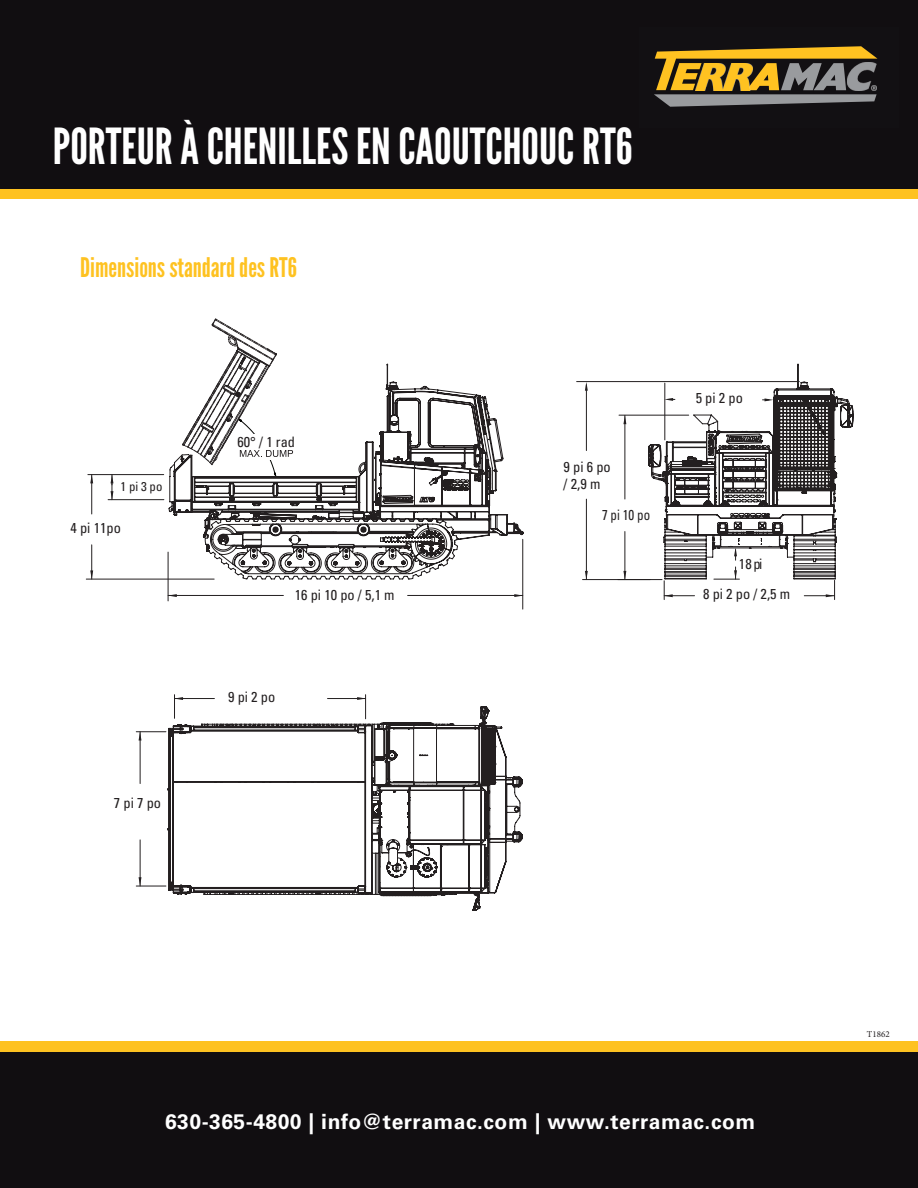
<style>
.page{position:relative;width:918px;height:1188px;background:#fff}
.page>*{position:absolute;margin:0;border:0;box-sizing:border-box;transform-origin:0 0}
.t1{font:49.65px "League Gothic";color:#fff}
.t2{font:27px "League Gothic";color:#fec221}
.t3{font:21px "Univers LT 65 Bd";letter-spacing:.025em;color:#fff}
.t4{font:14.4px/17.2px "Univers LT 57 Cn";color:#231f20}
.t5{font:14.4px "Univers LT 57 Cn";color:#231f20;scale:.9 1}
.t6{font:12.75px "Univers LT 57 Cn";color:#231f20}
.t7{font:9px "Minion Pro";color:#231f20}
</style>
<div class="page">
<div style="left:0;top:1042px;width:918px;height:10px;background:#fec221"></div>
<div style="left:0;top:188px;width:918px;height:11px;background:#fec221"></div>
<div style="left:0;top:0;width:918px;height:188px;background:#110e11"></div>
<div style="left:0;top:1052px;width:918px;height:136px;background:#110e11"></div>
<svg style="left:654px;top:46px;width:223px;height:61px"></svg>
<img style="left:847px;top:63px;width:29px;height:28px">
<hr style="left:175px;top:698px;width:39px;height:1px;background:#231f20">
<hr style="left:328px;top:698px;width:38px;height:1px;background:#231f20">
<hr style="left:140px;top:732px;width:1px;height:52px;background:#231f20">
<hr style="left:140px;top:840px;width:1px;height:46px;background:#231f20">
<hr style="left:136px;top:731px;width:30px;height:1px;background:#231f20">
<hr style="left:136px;top:886px;width:30px;height:1px;background:#231f20">
<hr style="left:586px;top:499px;width:1px;height:81px;background:#231f20">
<hr style="left:586px;top:385px;width:1px;height:66px;background:#231f20">
<hr style="left:583px;top:579px;width:79px;height:1px;background:#231f20">
<hr style="left:619px;top:415px;width:70px;height:1px;background:#231f20">
<hr style="left:625px;top:532px;width:1px;height:48px;background:#231f20">
<hr style="left:625px;top:415px;width:1px;height:84px;background:#231f20">
<hr style="left:577px;top:381px;width:222px;height:1px;background:#231f20">
<hr style="left:804px;top:595px;width:31px;height:1px;background:#231f20">
<hr style="left:664px;top:595px;width:31px;height:1px;background:#231f20">
<hr style="left:108px;top:499px;width:56px;height:1px;background:#231f20">
<hr style="left:91px;top:475px;width:1px;height:39px;background:#231f20">
<hr style="left:91px;top:545px;width:1px;height:34px;background:#231f20">
<hr style="left:88px;top:474px;width:76px;height:1px;background:#231f20">
<hr style="left:86px;top:579px;width:128px;height:1px;background:#231f20">
<hr style="left:408px;top:595px;width:115px;height:1px;background:#231f20">
<hr style="left:168px;top:595px;width:115px;height:1px;background:#231f20">
<hr style="left:522px;top:539px;width:1px;height:70px;background:#231f20">
<hr style="left:168px;top:552px;width:1px;height:49px;background:#231f20">
<svg style="left:585px;top:571px;width:3px;height:9px"></svg>
<svg style="left:514px;top:594px;width:9px;height:3px"></svg>
<svg style="left:168px;top:594px;width:9px;height:3px"></svg>
<svg style="left:90px;top:570px;width:3px;height:9px"></svg>
<svg style="left:174px;top:695px;width:9px;height:11px"></svg>
<svg style="left:357px;top:695px;width:9px;height:11px"></svg>
<svg style="left:139px;top:732px;width:2px;height:9px"></svg>
<svg style="left:139px;top:877px;width:2px;height:9px"></svg>
<svg style="left:90px;top:475px;width:3px;height:8px"></svg>
<svg style="left:111px;top:475px;width:2px;height:25px"></svg>
<svg style="left:664px;top:581px;width:9px;height:19px"></svg>
<svg style="left:826px;top:580px;width:9px;height:20px"></svg>
<svg style="left:623px;top:571px;width:3px;height:8px"></svg>
<svg style="left:585px;top:382px;width:3px;height:9px"></svg>
<svg style="left:623px;top:415px;width:3px;height:9px"></svg>
<svg style="left:168px;top:363px;width:356px;height:217px"></svg>
<svg style="left:470px;top:473px;width:10px;height:8px"></svg>
<svg style="left:648px;top:364px;width:206px;height:216px"></svg>
<svg style="left:678px;top:486px;width:29px;height:3px"></svg>
<svg style="left:763px;top:398px;width:12px;height:3px"></svg>
<svg style="left:167px;top:706px;width:355px;height:205px"></svg>
<svg style="left:475px;top:907px;width:5px;height:4px"></svg>
<svg style="left:474px;top:892px;width:5px;height:5px"></svg>
<svg style="left:182px;top:319px;width:111px;height:158px"></svg>
<p class="t1" style="left:53px;top:117px;width:581px">PORTEUR À CHENILLES EN CAOUTCHOUC RT6</p>
<p class="t2" style="left:80px;top:251px;width:218px">Dimensions standard des RT6</p>
<p class="t6" style="left:121px;top:478px;width:43px">1 pi 3 po</p>
<p class="t4" style="left:71px;top:519px;width:52px">4 pi 11po</p>
<p class="t4" style="left:237px;top:433px;width:59px">60° / 1 rad</p>
<p class="t4" style="left:564px;top:458px;width:49px">9 pi 6 po / 2,9 m</p>
<p class="t5" style="left:602px;top:505px;width:55px">7 pi 10 po</p>
<p class="t4" style="left:696px;top:390px;width:49px">5 pi 2 po</p>
<p class="t4" style="left:739px;top:555px;width:25px">18 pi</p>
<p class="t4" style="left:114px;top:794px;width:49px">7 pi 7 po</p>
<p class="t4" style="left:295px;top:586px;width:101px">16 pi 10 po / 5,1 m</p>
<p class="t4" style="left:703px;top:585px;width:89px">8 pi 2 po / 2,5 m</p>
<p class="t4" style="left:228px;top:688px;width:49px">9 pi 2 po</p>
<p class="t3" style="left:165px;top:1109px;width:592px">630-365-4800 | info@terramac.com | www.terramac.com</p>
<p class="t7" style="left:867px;top:1029px;width:24px">T1862</p>
</div>
